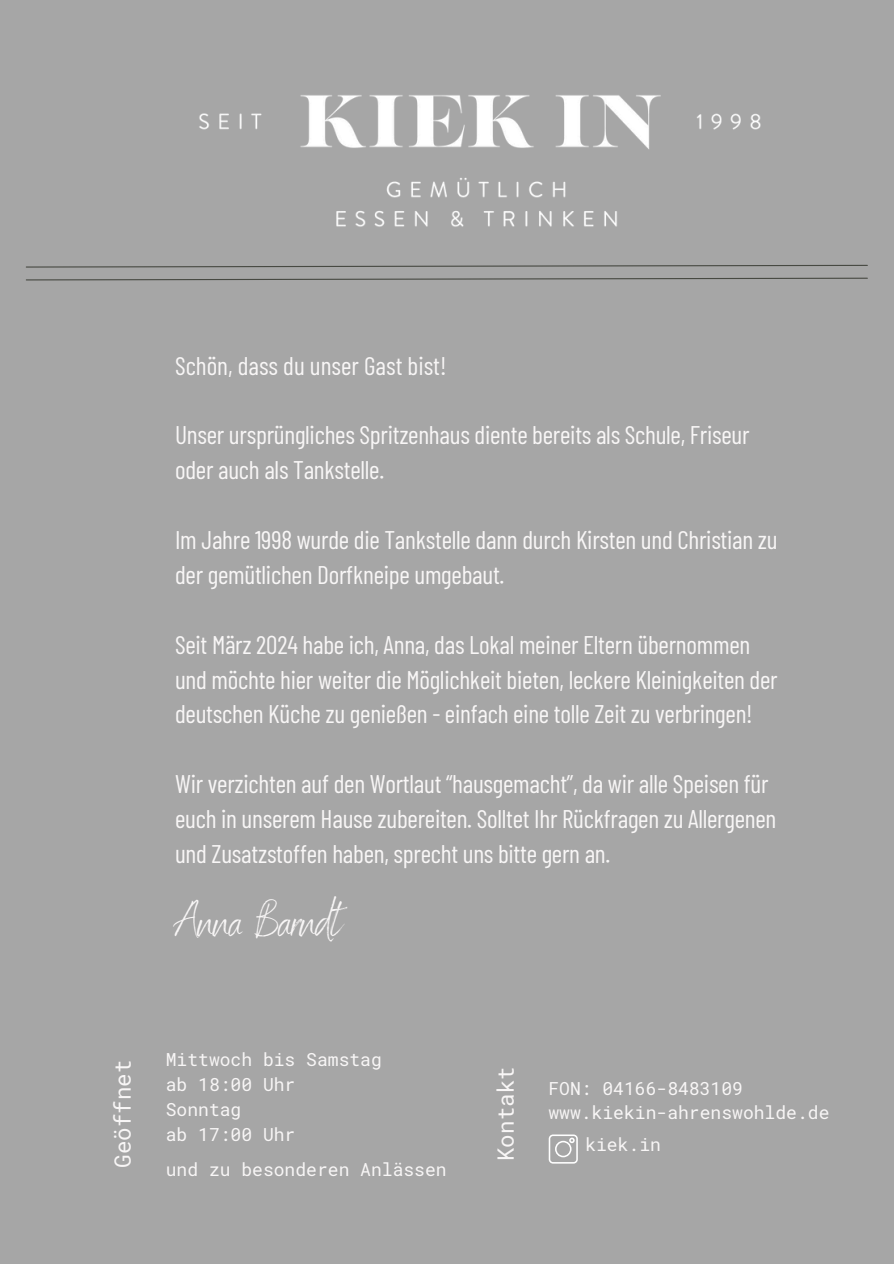
<style>
.page{position:relative;width:894px;height:1264px;background:#fff}
.page>*{position:absolute;margin:0;border:0;box-sizing:border-box;transform-origin:0 0}
.t1{font:45.6px "Benedict";letter-spacing:-.01em;color:#f8f6f6}
.t2{font:25.5px/34.8px "Barlow Condensed";letter-spacing:-.01em;color:#f8f6f6}
.t3{font:22.5px "Roboto Mono";color:#f8f6f6}
.t4{font:18px "Roboto Mono";color:#f8f6f6}
</style>
<div class="page">
<div style="left:0;top:0;width:893px;height:1263px;background:#a6a6a6"></div>
<svg style="left:26px;top:264px;width:842px;height:4px"></svg>
<svg style="left:26px;top:277px;width:842px;height:4px"></svg>
<img style="left:148px;top:95px;width:663px;height:183px">
<svg style="left:548px;top:1134px;width:29px;height:29px"></svg>
<p class="t2" style="left:175px;top:347px;width:273px">Schön, dass du unser Gast bist!</p>
<h2 class="t2" style="left:175px;top:417px;width:576px">Unser ursprüngliches Spritzenhaus diente bereits als Schule, Friseur oder auch als Tankstelle.</h2>
<h2 class="t2" style="left:175px;top:521px;width:604px">Im Jahre 1998 wurde die Tankstelle dann durch Kirsten und Christian zu der gemütlichen Dorfkneipe umgebaut.</h2>
<h2 class="t2" style="left:175px;top:626px;width:604px">Seit März 2024 habe ich, Anna, das Lokal meiner Eltern übernommen und möchte hier weiter die Möglichkeit bieten, leckere Kleinigkeiten der deutschen Küche zu genießen - einfach eine tolle Zeit zu verbringen!</h2>
<h2 class="t2" style="left:175px;top:765px;width:602px">Wir verzichten auf den Wortlaut “hausgemacht”, da wir alle Speisen für euch in unserem Hause zubereiten. Solltet Ihr Rückfragen zu Allergenen und Zusatzstoffen haben, sprecht uns bitte gern an.</h2>
<h2 class="t1" style="left:175px;top:892px;width:168px">Anna Barndt</h2>
<h3 class="t3" style="left:107px;top:1167px;width:109px;rotate:-90deg">Geöffnet</h3>
<h3 class="t4" style="left:166px;top:1046px;width:217px">Mittwoch bis Samstag</h3>
<p class="t4" style="left:166px;top:1071px;width:131px">ab 18:00 Uhr</p>
<p class="t4" style="left:166px;top:1096px;width:77px">Sonntag</p>
<p class="t4" style="left:166px;top:1121px;width:131px">ab 17:00 Uhr</p>
<p class="t4" style="left:166px;top:1156px;width:282px">und zu besonderen Anlässen</p>
<p class="t3" style="left:490px;top:1160px;width:96px;rotate:-90deg">Kontakt</p>
<p class="t4" style="left:548px;top:1075px;width:196px">FON: 04166-8483109</p>
<p class="t4" style="left:548px;top:1100px;width:282px">www.kiekin-ahrenswohlde.de</p>
<p class="t4" style="left:585px;top:1131px;width:77px">kiek.in</p>
</div>
